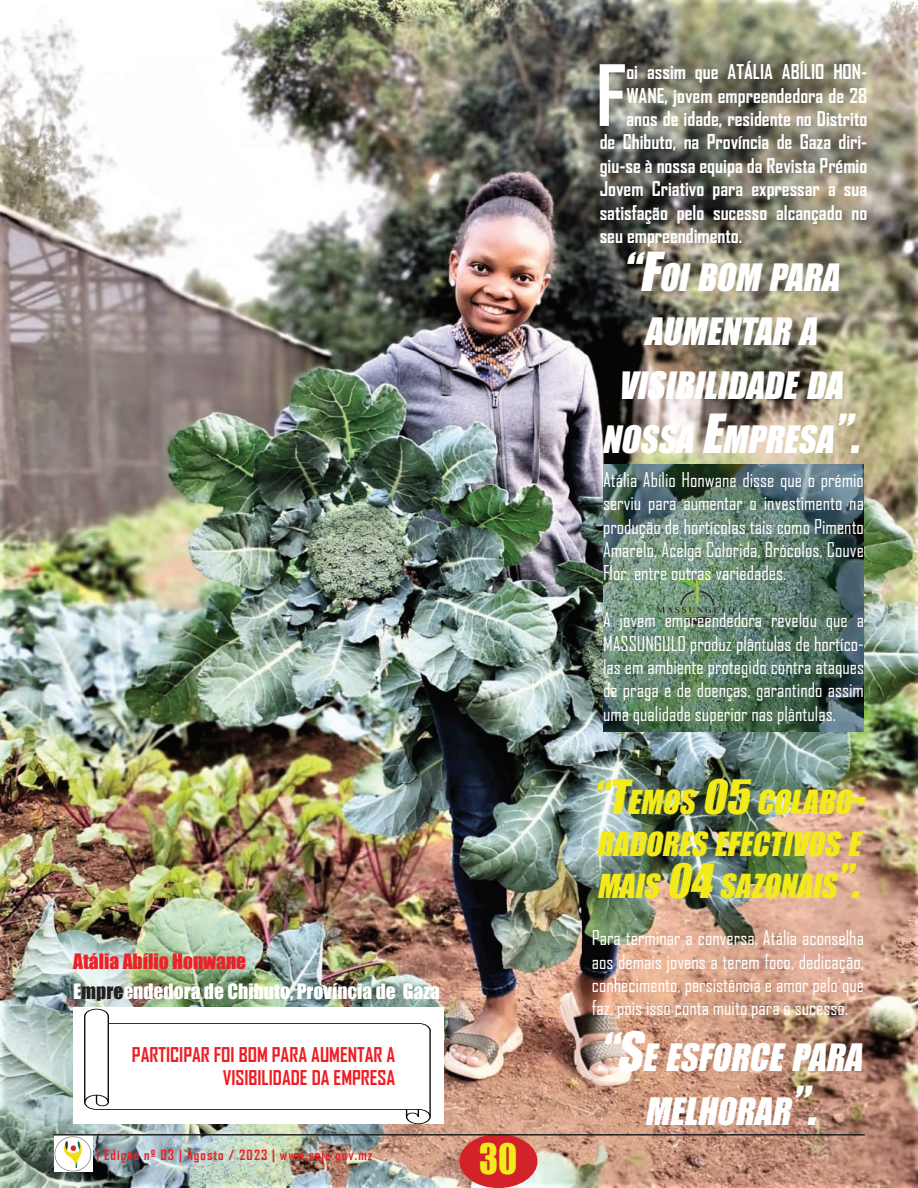
<style>
.page{position:relative;width:918px;height:1188px;background:#fff}
.page>*{position:absolute;margin:0;border:0;box-sizing:border-box;transform-origin:0 0}
.t1{font:700 80.7px "Agency FB";color:#fff}
.t2{font:38.7px "Impact";color:#f2eb19;scale:.92 1}
.t3{font:italic 34.65px/54px "Impact";color:#fff;text-align:center}
.t4{font:italic 30.45px/42px "Impact";color:#f2eb19}
.t5{font:19.5px/23.4px "Agency FB";color:#fff;text-align:justify}
.t6{font:700 19.5px "Agency FB";color:#fff}
.t7{font:700 19.5px/23.4px "Agency FB";color:#ee1d23;text-align:right}
.t8{font:19.5px "Impact";color:#fff}
.t9{font:19.5px "Impact";color:#ed2026}
.t10{font:700 13.5px "Agency FB";letter-spacing:.08em;color:#ed2026}
.s1{color:#231f20}
.s2{font-size:49.5px}
.s3{font-size:43.5px}
</style>
<div class="page">
<img style="left:0;top:0;width:918px;height:1188px">
<div style="left:73px;top:1007px;width:371px;height:117px;background:#fff"></div>
<svg style="left:84px;top:1008px;width:347px;height:116px"></svg>
<img style="left:603px;top:465px;width:261px;height:266px">
<img style="left:54px;top:1136px;width:39px;height:36px">
<div style="left:459px;top:1134px;width:78px;height:54px;background:#d3222a;border-radius:50%"></div>
<hr style="left:54px;top:1134px;width:811px;height:2px;background:#231f20">
<p class="t9" style="left:73px;top:946px;width:175px">Atália Abílio Honwane</p>
<p class="t8" style="left:73px;top:976px;width:368px">E<span class="s1">mpre</span>endedora de Chibuto, Província de Gaza</p>
<p class="t7" style="left:132px;top:1042px;width:265px">PARTICIPAR FOI BOM PARA AUMENTAR A<br>VISIBILIDADE DA EMPRESA</p>
<p class="t10" style="left:96px;top:1147px;width:278px">| Edição nº 03 | Agosto / 2023 | www.seje.gov.mz</p>
<h2 class="t2" style="left:479px;top:1129px;width:43px">30</h2>
<h1 class="t1" style="left:596px;top:45px;width:32px">F</h1>
<p class="t6" style="left:626px;top:60px;width:242px">oi assim que ATÁLIA ABÍLIO HON-</p>
<p class="t6" style="left:626px;top:83px;width:242px">WANE, jovem empreendedora de 28</p>
<p class="t6" style="left:626px;top:107px;width:242px">anos de idade, residente no Distrito</p>
<p class="t6" style="left:600px;top:130px;width:269px">de Chibuto, na Província de Gaza diri-</p>
<p class="t6" style="left:600px;top:153px;width:269px">giu-se à nossa equipa da Revista Prémio</p>
<p class="t6" style="left:600px;top:177px;width:269px">Jovem Criativo para expressar a sua</p>
<p class="t6" style="left:600px;top:200px;width:269px">satisfação pelo sucesso alcançado no</p>
<p class="t6" style="left:600px;top:224px;width:144px">seu empreendimento.</p>
<h3 class="t3" style="left:601px;top:250px;width:272px"><span class="s2">“F</span>OI BOM PARA<br>AUMENTAR A<br>VISIBILIDADE DA<br>NOSSA <span class="s2">E</span>MPRESA<span class="s2">”.</span></h3>
<p class="t5" style="left:603px;top:467px;width:263px">Atália Abílio Honwane disse que o prémio serviu para aumentar o investimento na produção de hortícolas tais como Pimento Amarelo, Acelga Colorida, Brócolos, Couve Flor, entre outras variedades.</p>
<p class="t5" style="left:603px;top:608px;width:263px">A jovem empreendedora revelou que a MASSUNGULO produz plântulas de hortíco&shy;las em ambiente protegido contra ataques de praga e de doenças, garantindo assim uma qualidade superior nas plântulas.</p>
<h3 class="t4" style="left:592px;top:781px;width:284px"><span class="s3">“T</span>EMOS <span class="s3">05</span> COLABO<span class="s3">-<br></span>RADORES EFECTIVOS E<br>MAIS <span class="s3">04</span> SAZONAIS<span class="s3">”.</span></h3>
<p class="t5" style="left:592px;top:926px;width:274px">Para terminar a conversa, Atália aconselha aos demais jovens a terem foco, dedicação, conhecimento, persistência e amor pelo que faz, pois isso conta muito para o sucesso.</p>
<h3 class="t3" style="left:599px;top:1029px;width:273px"><span class="s2">“S</span>E ESFORCE PARA<br>MELHORAR<span class="s2">”.</span></h3>
</div>
